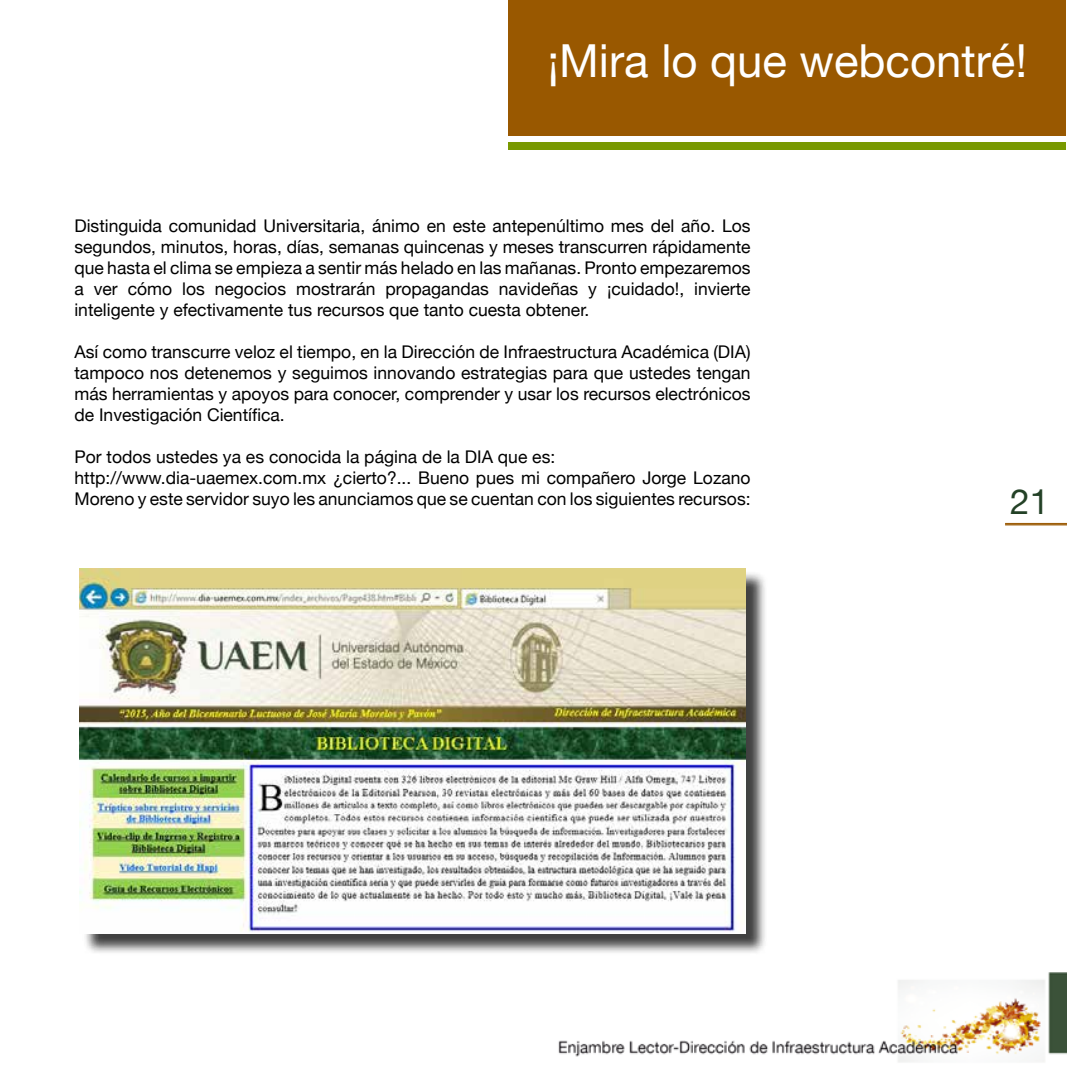
<style>
.page{position:relative;width:1067px;height:1067px;background:#fff}
.page>*{position:absolute;margin:0;border:0;box-sizing:border-box;transform-origin:0 0}
.t1{font:45.5px "Helvetica Neue";color:#fff}
.t2{font:35px "Helvetica Neue";color:#234126}
.t3{font:17.5px/21px "Helvetica Neue";color:#000;text-align:justify}
</style>
<div class="page">
<img style="left:79px;top:149px;width:988px;height:913px">
<hr style="left:1005px;top:523px;width:62px;height:1px;background:#995800">
<hr style="left:1005px;top:524px;width:62px;height:1px;background:#995800">
<div style="left:508px;top:0;width:558px;height:136px;background:#995800"></div>
<div style="left:508px;top:142px;width:558px;height:7px;background:#799900"></div>
<div style="left:82px;top:571px;width:685px;height:384px;background:#000;opacity:.75"></div>
<img style="left:80px;top:568px;width:665px;height:365px">
<h1 class="t1" style="left:547px;top:34px;width:481px">¡Mira lo que webcontré!</h1>
<p class="t3" style="left:74px;top:215px;width:677px">Distinguida comunidad Universitaria, ánimo en este antepenúltimo mes del año. Los segundos, minutos, horas, días, semanas quincenas y meses transcurren rápidamente que hasta el clima se empieza a sentir más helado en las mañanas. Pronto empezaremos a ver cómo los negocios mostrarán propagandas navideñas y ¡cuidado!, invierte inteligente y efectivamente tus recursos que tanto cuesta obtener.</p>
<p class="t3" style="left:74px;top:341px;width:677px">Así como transcurre veloz el tiempo, en la Dirección de Infraestructura Académica (DIA) tampoco nos detenemos y seguimos innovando estrategias para que ustedes tengan más herramientas y apoyos para conocer, comprender y usar los recursos electrónicos de Investigación Científica.</p>
<p class="t3" style="left:74px;top:446px;width:677px;text-align:left">Por todos ustedes ya es conocida la página de la DIA que es: http://www.dia-uaemex.com.mx ¿cierto?... Bueno pues mi compañero Jorge Lozano<br>Moreno y este servidor suyo les anunciamos que se cuentan con los siguientes recursos:</p>
<h2 class="t2" style="left:1010px;top:481px;width:40px">21</h2>
</div>
